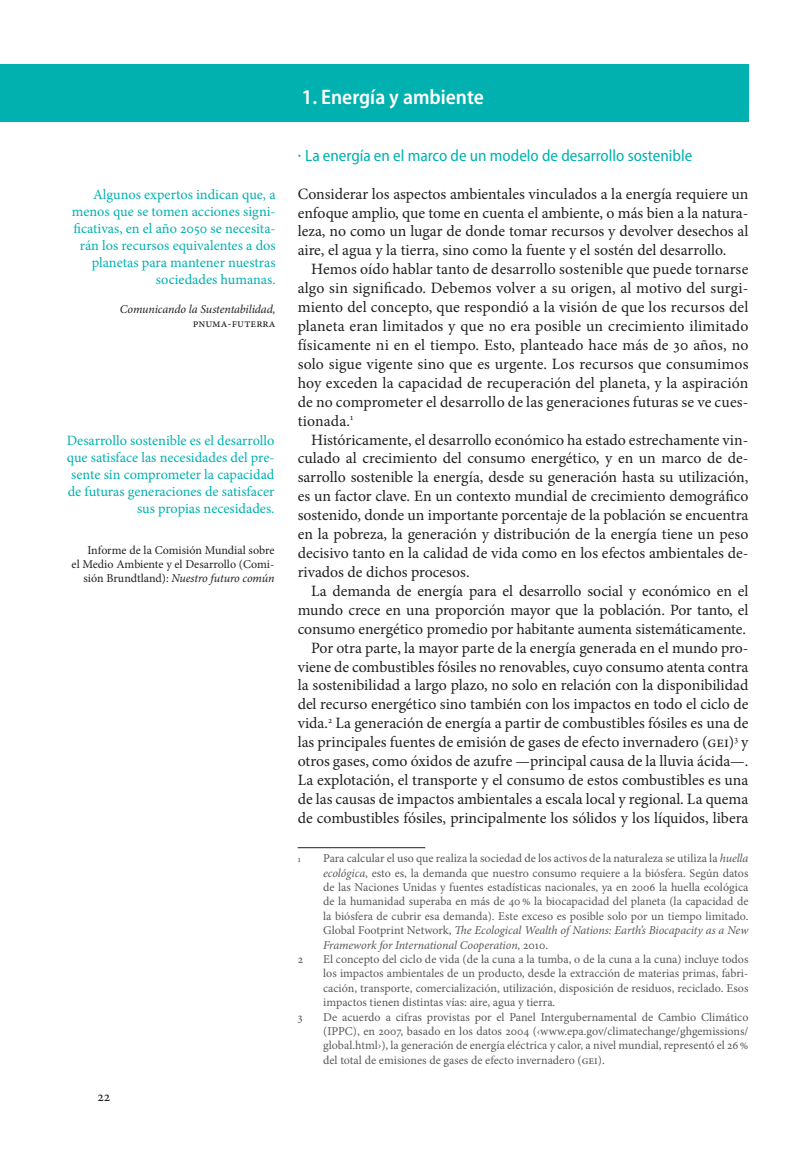
<style>
.page{position:relative;width:808px;height:1149px;background:#fff}
.page>*{position:absolute;margin:0;border:0;box-sizing:border-box;transform-origin:0 0}
.t1{font:600 semi-condensed 21px "Myriad Pro";color:#fff}
.t2{font:semi-condensed 16.5px "Myriad Pro";color:#00b1b0}
.t3{font:15.75px/18.9px "Minion Pro";letter-spacing:-.005em;color:#231f20;text-align:justify}
.t4{font:14.25px/17.1px "Minion Pro";letter-spacing:-.005em;color:#00b1b0;text-align:right}
.t5{font:14.25px "Minion Pro";color:#231f20}
.t6{font:12px/14.4px "Minion Pro";color:#57585a}
.t7{font:12px/14.4px "Minion Pro";letter-spacing:-.005em;color:#231f20;text-align:right}
.t8{font:italic 12px "Minion Pro";letter-spacing:-.01em;color:#231f20}
.s1{font-style:italic}
</style>
<div class="page">
<div style="left:0;top:64px;width:748px;height:58px;background:#00b1b0"></div>
<hr style="left:298px;top:847px;width:127px;height:1px;background:#231f20">
<p class="t4" style="left:72px;top:185px;width:205px">Algunos expertos indican que, a menos que se tomen acciones signi&shy;ficativas, en el año 2050 se necesita&shy;rán los recursos equivalentes a dos planetas para mantener nuestras sociedades humanas.</p>
<p class="t8" style="left:120px;top:301px;width:157px">Comunicando la Sustentabilidad,</p>
<p class="t7" style="left:193px;top:316px;width:84px">pnuma-futerra</p>
<p class="t4" style="left:67px;top:431px;width:209px">Desarrollo sostenible es el desarrollo que satisface las necesidades del pre&shy;sente sin comprometer la capacidad de futuras generaciones de satisfacer sus propias necesidades.</p>
<p class="t7" style="left:72px;top:542px;width:204px">Informe de la Comisión Mundial sobre<br>el Medio Ambiente y el Desarrollo (Comi&shy;sión Brundtland): <span class="s1">Nuestro futuro común</span></p>
<p class="t5" style="left:98px;top:1086px;width:14px">22</p>
<h1 class="t1" style="left:302px;top:85px;width:183px">1. Energía y ambiente</h1>
<p class="t2" style="left:298px;top:146px;width:396px">· La energía en el marco de un modelo de desarrollo sostenible</p>
<p class="t3" style="left:298px;top:184px;width:452px">Considerar los aspectos ambientales vinculados a la energía requiere un enfoque amplio, que tome en cuenta el ambiente, o más bien a la natura&shy;leza, no como un lugar de donde tomar recursos y devolver desechos al aire, el agua y la tierra, sino como la fuente y el sostén del desarrollo.</p>
<p class="t3" style="left:298px;top:260px;width:452px;text-indent:14px">Hemos oído hablar tanto de desarrollo sostenible que puede tornarse algo sin significado. Debemos volver a su origen, al motivo del surgi&shy;miento del concepto, que respondió a la visión de que los recursos del planeta eran limitados y que no era posible un crecimiento ilimitado físicamente ni en el tiempo. Esto, planteado hace más de 30 años, no solo sigue vigente sino que es urgente. Los recursos que consumimos hoy exceden la capacidad de recuperación del planeta, y la aspiración de no comprometer el desarrollo de las generaciones futuras se ve cues&shy;tionada.</p>
<p class="t3" style="left:298px;top:430px;width:452px;text-indent:14px">Históricamente, el desarrollo económico ha estado estrechamente vin&shy;culado al crecimiento del consumo energético, y en un marco de de&shy;sarrollo sostenible la energía, desde su generación hasta su utilización, es un factor clave. En un contexto mundial de crecimiento demográfico sostenido, donde un importante porcentaje de la población se encuentra en la pobreza, la generación y distribución de la energía tiene un peso decisivo tanto en la calidad de vida como en los efectos ambientales de&shy;rivados de dichos procesos.</p>
<p class="t3" style="left:298px;top:581px;width:452px;text-align:right">La demanda de energía para el desarrollo social y económico en el mundo crece en una proporción mayor que la población. Por tanto, el consumo energético promedio por habitante aumenta sistemáticamente.<br>Por otra parte, la mayor parte de la energía generada en el mundo pro&shy;viene de combustibles fósiles no renovables, cuyo consumo atenta contra la sostenibilidad a largo plazo, no solo en relación con la disponibilidad del recurso energético sino también con los impactos en todo el ciclo de vida. La generación de energía a partir de combustibles fósiles es una de las principales fuentes de emisión de gases de efecto invernadero (gei) y otros gases, como óxidos de azufre —principal causa de la lluvia ácida—.<br>La explotación, el transporte y el consumo de estos combustibles es una de las causas de impactos ambientales a escala local y regional. La quema de combustibles fósiles, principalmente los sólidos y los líquidos, libera</p>
<p class="t6" style="left:323px;top:850px;width:427px">Para calcular el uso que realiza la sociedad de los activos de la naturaleza se utiliza la <span class="s1">huella ecológica</span>, esto es, la demanda que nuestro consumo requiere a la biósfera. Según datos de las Naciones Unidas y fuentes estadísticas nacionales, ya en 2006 la huella ecológica de la humanidad superaba en más de 40% la biocapacidad del planeta (la capacidad de la biósfera de cubrir esa demanda). Este exceso es posible solo por un tiempo limitado.<br>Global Footprint Network, <span class="s1">The Ecological Wealth of Nations: Earth’s Biocapacity as a New Framework for International Cooperation,</span> 2010.<br>El concepto del ciclo de vida (de la cuna a la tumba, o de la cuna a la cuna) incluye todos los impactos ambientales de un producto, desde la extracción de materias primas, fabri&shy;cación, transporte, comercialización, utilización, disposición de residuos, reciclado. Esos impactos tienen distintas vías: aire, agua y tierra.<br>De acuerdo a cifras provistas por el Panel Intergubernamental de Cambio Climático (IPPC), en 2007, basado en los datos 2004 (‹www.epa.gov/climatechange/ghgemissions/ global.html›), la generación de energía eléctrica y calor, a nivel mundial, representó el 26% del total de emisiones de gases de efecto invernadero (gei).</p>
</div>
